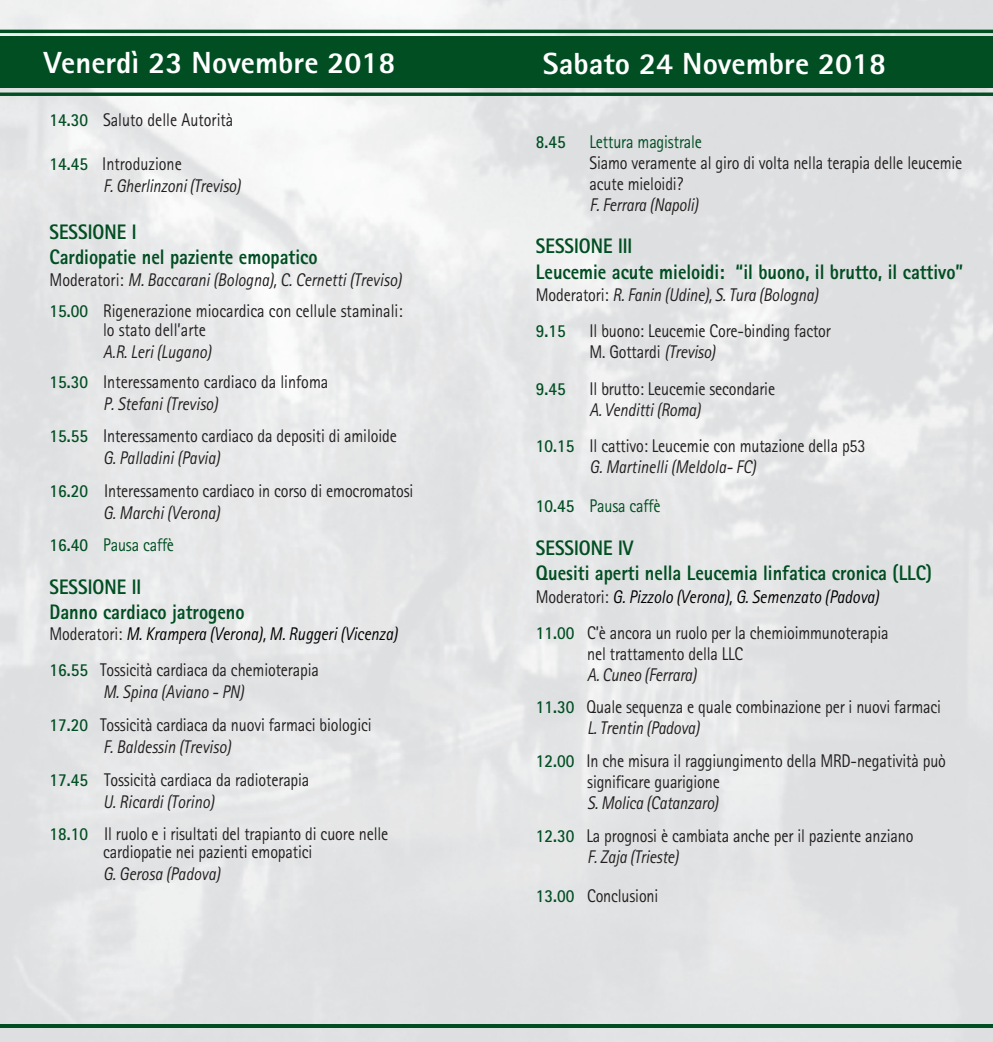
<style>
.page{position:relative;width:993px;height:1042px;background:#fff}
.page>*{position:absolute;margin:0;border:0;box-sizing:border-box;transform-origin:0 0}
.t1{font:800 30.62px "Rotis Sans Serif";color:#fff}
.t2{font:800 21px/25.2px "Rotis Sans Serif";color:#004e22;scale:.88 1}
.t3{font:18.38px/32.6px "Rotis Sans Serif";letter-spacing:-.01em;color:#231f20;scale:.88 1}
.t4{font:italic 18.38px/39.6px "Rotis Sans Serif";letter-spacing:-.01em;color:#231f20;scale:.88 1}
.t5{font:18.38px "Rotis Sans Serif";letter-spacing:-.01em;color:#004e22;scale:.88 1}
.t6{font:700 18.38px "Rotis Sans Serif";color:#004e22;scale:.88 1}
.s1{font-weight:700;color:#004e22}
.s2{font-weight:700;font-style:normal;color:#004e22}
.s3{font-style:normal}
.s4{font-style:italic}
.s5{font-style:normal;color:#004e22}
.s6{font-style:italic;color:#000}
</style>
<div class="page">
<img style="left:0;top:0;width:992px;height:1042px">
<div style="left:0;top:36px;width:992px;height:51px;background:#004e22"></div>
<hr style="left:0;top:1024px;width:992px;height:3px;background:#004e22">
<svg style="left:0;top:92px;width:992px;height:4px;background:#1f633d"></svg>
<hr style="left:0;top:30px;width:992px;height:3px;background:#004e22">
<h1 class="t1" style="left:44px;top:43px;width:353px">Venerdì 23 Novembre 2018</h1>
<h1 class="t1" style="left:542px;top:44px;width:345px">Sabato 24 Novembre 2018</h1>
<p class="t3" style="left:49px;top:103px;width:210px"><span class="s1">14.30</span> Saluto delle Autorità</p>
<p class="t4" style="left:103px;top:153px;width:158px;line-height:22.1px;text-indent:-54px"><span class="s2">14.45</span> <span class="s3">Introduzione<br></span>F. Gherlinzoni (Treviso)</p>
<p class="t2" style="left:49px;top:219px;width:306px">SESSIONE I<br>Cardiopatie nel paziente emopatico</p>
<p class="t3" style="left:49px;top:265px;width:402px;line-height:30.8px">Moderatori: <span class="s4">M. Baccarani (Bologna), C. Cernetti (Treviso)<br></span><span class="s1">15.00</span> Rigenerazione miocardica con cellule staminali:</p>
<p class="t3" style="left:103px;top:314px;width:118px">lo stato dell’arte</p>
<p class="t3" style="left:49px;top:338px;width:318px;line-height:29.1px;text-indent:54px"><span class="s4">A.R. Leri (Lugano)<br></span><span class="s1">15.30</span> Interessamento cardiaco da linfoma</p>
<p class="t3" style="left:49px;top:387px;width:396px;text-indent:54px"><span class="s4">P. Stefani (Treviso)<br></span><span class="s1">15.55</span> Interessamento cardiaco da depositi di amiloide</p>
<p class="t3" style="left:49px;top:441px;width:415px;text-indent:54px"><span class="s4">G. Palladini (Pavia)<br></span><span class="s1">16.20</span> Interessamento cardiaco in corso di emocromatosi</p>
<p class="t4" style="left:49px;top:496px;width:195px;line-height:32.6px;text-indent:54px">G. Marchi (Verona)<br><span class="s2">16.40</span> <span class="s5">Pausa caffè</span></p>
<p class="t2" style="left:49px;top:574px;width:223px">SESSIONE II<br>Danno cardiaco jatrogeno</p>
<p class="t3" style="left:49px;top:616px;width:397px;line-height:36.1px">Moderatori: <span class="s6">M. Krampera (Verona), M. Ruggeri (Vicenza)<br></span><span class="s1">16.55</span> Tossicità cardiaca da chemioterapia</p>
<p class="t3" style="left:49px;top:676px;width:367px;text-indent:54px"><span class="s4">M. Spina (Aviano - PN)<br></span><span class="s1">17.20</span> Tossicità cardiaca da nuovi farmaci biologici</p>
<p class="t3" style="left:49px;top:730px;width:297px;text-indent:54px"><span class="s4">F. Baldessin (Treviso)<br></span><span class="s1">17.45</span> Tossicità cardiaca da radioterapia</p>
<p class="t3" style="left:49px;top:785px;width:386px;text-indent:54px"><span class="s4">U. Ricardi (Torino)<br></span><span class="s1">18.10</span> Il ruolo e i risultati del trapianto di cuore nelle</p>
<p class="t3" style="left:103px;top:835px;width:239px">cardiopatie nei pazienti emopatici</p>
<p class="t4" style="left:103px;top:854px;width:134px">G. Gerosa (Padova)</p>
<p class="t6" style="left:535px;top:130px;width:35px">8.45</p>
<p class="t5" style="left:589px;top:131px;width:129px">Lettura magistrale</p>
<p class="t3" style="left:589px;top:152px;width:425px;line-height:21px">Siamo veramente al giro di volta nella terapia delle leucemie acute mieloidi?</p>
<p class="t4" style="left:589px;top:185px;width:125px">F. Ferrara (Napoli)</p>
<p class="t2" style="left:535px;top:233px;width:487px">SESSIONE III<br>Leucemie acute mieloidi: “il buono, il brutto, il cattivo”</p>
<p class="t4" style="left:535px;top:277px;width:322px;line-height:36.1px"><span class="s3">Moderatori:</span> R. Fanin (Udine), S. Tura (Bologna)<br><span class="s2">9.15</span></p>
<p class="t3" style="left:589px;top:321px;width:276px;line-height:21px">Il buono: Leucemie Core-binding factor<br>M. Gottardi <span class="s4">(Treviso)</span></p>
<p class="t6" style="left:535px;top:377px;width:35px">9.45</p>
<p class="t3" style="left:589px;top:372px;width:212px">Il brutto: Leucemie secondarie</p>
<p class="t3" style="left:535px;top:391px;width:376px;line-height:36.1px;text-indent:54px"><span class="s4">A. Venditti (Roma)<br></span><span class="s1">10.15</span> Il cattivo: Leucemie con mutazione della p53</p>
<p class="t4" style="left:535px;top:447px;width:251px;text-indent:54px">G. Martinelli (Meldola- FC)<br><span class="s2">10.45</span> <span class="s5">Pausa caffè</span></p>
<p class="t2" style="left:535px;top:535px;width:451px">SESSIONE IV<br>Quesiti aperti nella Leucemia linfatica cronica (LLC)</p>
<p class="t3" style="left:535px;top:578px;width:402px;line-height:36.1px">Moderatori: <span class="s6">G. Pizzolo (Verona), G. Semenzato (Padova)<br></span><span class="s1">11.00</span> C’è ancora un ruolo per la chemioimmunoterapia</p>
<p class="t3" style="left:587px;top:637px;width:179px">nel trattamento della LLC</p>
<p class="t3" style="left:535px;top:658px;width:461px;text-indent:51px"><span class="s4">A. Cuneo (Ferrara)<br></span><span class="s1">11.30</span> Quale sequenza e quale combinazione per i nuovi farmaci</p>
<p class="t3" style="left:535px;top:712px;width:467px;text-indent:51px"><span class="s4">L. Trentin (Padova)<br></span><span class="s1">12.00</span> In che misura il raggiungimento della MRD-negatività può</p>
<p class="t3" style="left:587px;top:765px;width:152px">significare guarigione</p>
<p class="t3" style="left:535px;top:786px;width:430px;text-indent:51px"><span class="s4">S. Molica (Catanzaro)<br></span><span class="s1">12.30</span> La prognosi è cambiata anche per il paziente anziano</p>
<p class="t4" style="left:535px;top:837px;width:164px;text-indent:51px">F. Zaja (Trieste)<br><span class="s2">13.00</span> <span class="s3">Conclusioni</span></p>
</div>
